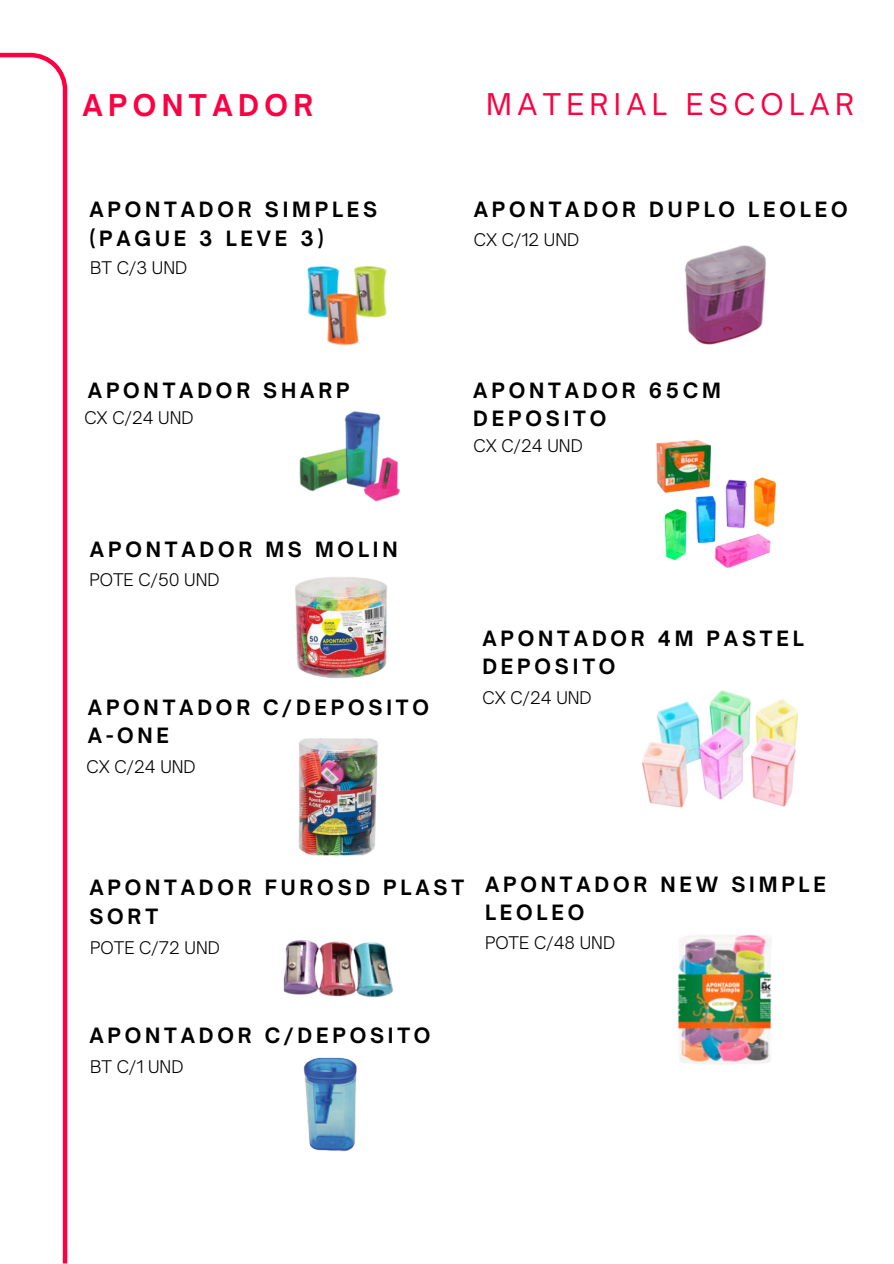
<style>
.page{position:relative;width:894px;height:1264px;background:#fff}
.page>*{position:absolute;margin:0;border:0;box-sizing:border-box;transform-origin:0 0}
.t1{font:28.65px "Open Sauce One";letter-spacing:.19em;color:#fc0042}
.t2{font:700 28.65px "Open Sauce One";letter-spacing:.19em;color:#fc0042}
.t3{font:700 20.25px/28.2px "Open Sauce One";letter-spacing:.19em;color:#000}
.t4{font:300 16.65px "Open Sauce One";color:#000}
</style>
<div class="page">
<svg style="left:0;top:52px;width:68px;height:1211px"></svg>
<img style="left:307px;top:266px;width:80px;height:80px">
<img style="left:299px;top:411px;width:102px;height:91px">
<img style="left:295px;top:577px;width:92px;height:101px">
<img style="left:298px;top:738px;width:80px;height:118px">
<img style="left:283px;top:940px;width:110px;height:58px">
<img style="left:303px;top:1057px;width:54px;height:95px">
<img style="left:677px;top:934px;width:95px;height:130px">
<img style="left:684px;top:245px;width:82px;height:100px">
<img style="left:656px;top:440px;width:120px;height:128px">
<img style="left:642px;top:690px;width:156px;height:118px">
<h2 class="t2" style="left:82px;top:87px;width:232px">APONTADOR</h2>
<p class="t1" style="left:486px;top:87px;width:369px">MATERIAL ESCOLAR</p>
<h1 class="t3" style="left:89px;top:195px;width:289px">APONTADOR SIMPLES (PAGUE 3 LEVE 3)</h1>
<h3 class="t4" style="left:90px;top:257px;width:98px">BT C/3 UND</h3>
<p class="t3" style="left:473px;top:195px;width:375px">APONTADOR DUPLO LEOLEO</p>
<p class="t4" style="left:473px;top:230px;width:107px">CX C/12 UND</p>
<h3 class="t3" style="left:88px;top:376px;width:263px">APONTADOR SHARP</h3>
<p class="t4" style="left:84px;top:407px;width:111px">CX C/24 UND</p>
<p class="t3" style="left:90px;top:535px;width:309px">APONTADOR MS MOLIN</p>
<p class="t4" style="left:89px;top:569px;width:132px">POTE C/50 UND</p>
<p class="t3" style="left:88px;top:692px;width:342px">APONTADOR C/DEPOSITO<br>A-ONE</p>
<h3 class="t4" style="left:86px;top:756px;width:111px">CX C/24 UND</h3>
<h3 class="t3" style="left:473px;top:376px;width:249px">APONTADOR 65CM<br>DEPOSITO</h3>
<p class="t4" style="left:473px;top:435px;width:111px">CX C/24 UND</p>
<p class="t3" style="left:482px;top:624px;width:323px">APONTADOR 4M PASTEL<br>DEPOSITO</p>
<h3 class="t4" style="left:482px;top:687px;width:111px">CX C/24 UND</h3>
<h3 class="t3" style="left:89px;top:873px;width:376px">APONTADOR FUROSD PLAST<br>SORT</h3>
<p class="t3" style="left:485px;top:869px;width:342px">APONTADOR NEW SIMPLE<br>LEOLEO</p>
<h3 class="t4" style="left:90px;top:937px;width:131px">POTE C/72 UND</h3>
<p class="t4" style="left:485px;top:932px;width:131px">POTE C/48 UND</p>
<p class="t3" style="left:89px;top:1021px;width:342px">APONTADOR C/DEPOSITO</p>
<p class="t4" style="left:90px;top:1056px;width:95px">BT C/1 UND</p>
</div>
